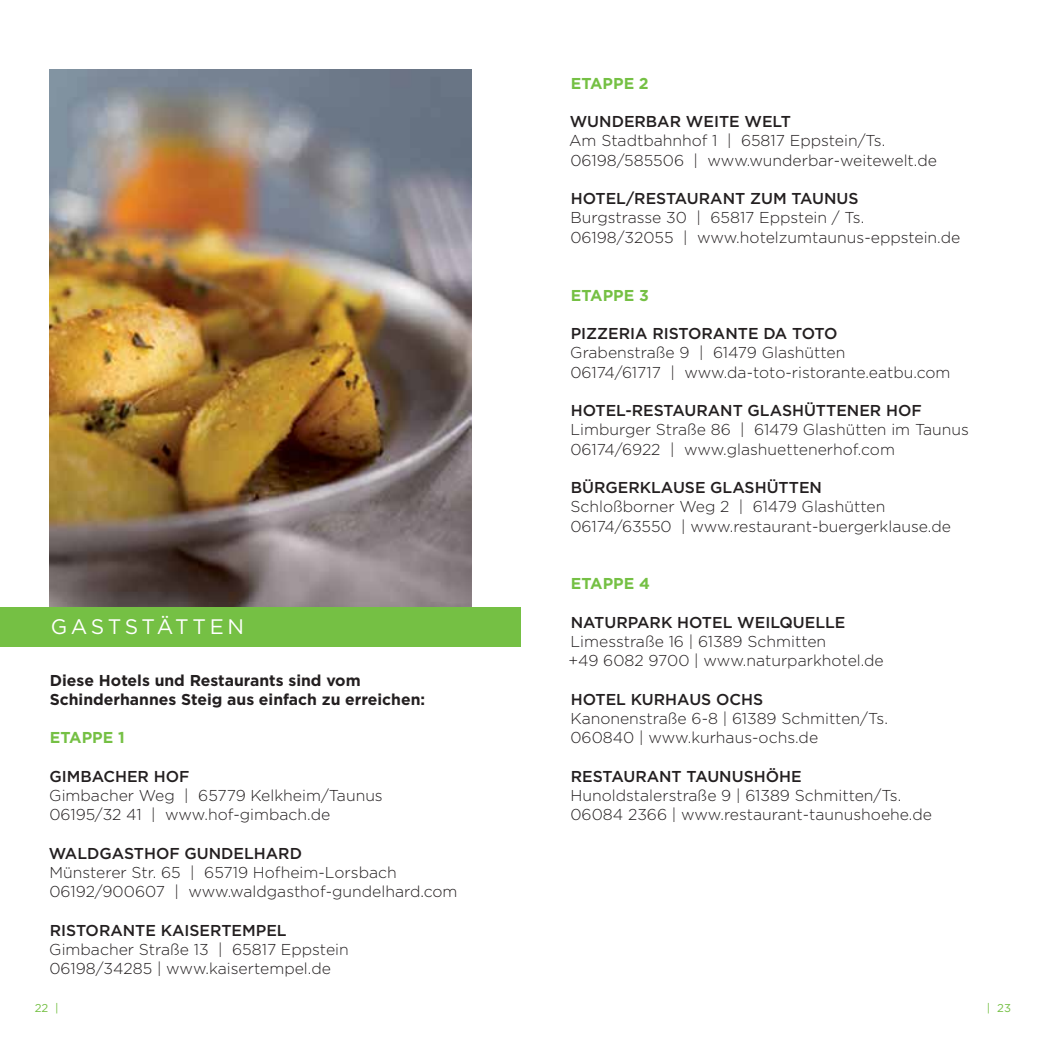
<style>
.page{position:relative;width:1042px;height:1042px;background:#fff}
.page>*{position:absolute;margin:0;border:0;box-sizing:border-box;transform-origin:0 0}
.t1{font:21px "Gotham";letter-spacing:.16em;color:#fff}
.t2{font:300 15.75px/19.2px "Gotham";color:#231f20}
.t3{font:500 15.75px "Gotham";color:#231f20}
.t4{font:700 15.75px/19.2px "Gotham";color:#231f20}
.t5{font:700 15.75px "Gotham";color:#75c044}
.t6{font:11.38px "Gotham";color:#75c044}
</style>
<div class="page">
<img style="left:50px;top:69px;width:421px;height:538px">
<div style="left:0;top:607px;width:521px;height:39px;background:#75c044"></div>
<p class="t5" style="left:571px;top:73px;width:79px">ETAPPE 2</p>
<p class="t3" style="left:570px;top:111px;width:223px">WUNDERBAR WEITE WELT</p>
<p class="t2" style="left:569px;top:131px;width:369px">Am Stadtbahnhof 1 | 65817 Eppstein/Ts.<br>06198/585506 | www.wunderbar-weitewelt.de</p>
<p class="t3" style="left:571px;top:188px;width:289px">HOTEL/RESTAURANT ZUM TAUNUS</p>
<p class="t2" style="left:570px;top:208px;width:391px">Burgstrasse 30 | 65817 Eppstein / Ts.<br>06198/32055 | www.hotelzumtaunus-eppstein.de</p>
<h1 class="t1" style="left:51px;top:613px;width:195px">GASTSTÄTTEN</h1>
<p class="t4" style="left:50px;top:670px;width:377px">Diese Hotels und Restaurants sind vom<br>Schinderhannes Steig aus einfach zu erreichen:</p>
<p class="t5" style="left:50px;top:727px;width:76px">ETAPPE 1</p>
<p class="t3" style="left:49px;top:766px;width:142px">GIMBACHER HOF</p>
<p class="t2" style="left:49px;top:785px;width:335px">Gimbacher Weg | 65779 Kelkheim/Taunus<br>06195/32 41 | www.hof-gimbach.de</p>
<p class="t3" style="left:49px;top:843px;width:255px">WALDGASTHOF GUNDELHARD</p>
<p class="t2" style="left:49px;top:862px;width:410px">Münsterer Str. 65 | 65719 Hofheim-Lorsbach<br>06192/900607 | www.waldgasthof-gundelhard.com</p>
<p class="t3" style="left:50px;top:920px;width:238px">RISTORANTE KAISERTEMPEL</p>
<p class="t2" style="left:49px;top:939px;width:301px">Gimbacher Straße 13 | 65817 Eppstein<br>06198/34285 | www.kaisertempel.de</p>
<p class="t5" style="left:571px;top:284px;width:79px">ETAPPE 3</p>
<p class="t3" style="left:571px;top:323px;width:268px">PIZZERIA RISTORANTE DA TOTO</p>
<p class="t2" style="left:570px;top:343px;width:382px">Grabenstraße 9 | 61479 Glashütten<br>06174/61717 | www.da-toto-ristorante.eatbu.com</p>
<p class="t3" style="left:571px;top:400px;width:352px">HOTEL-RESTAURANT GLASHÜTTENER HOF</p>
<p class="t2" style="left:570px;top:420px;width:400px">Limburger Straße 86 | 61479 Glashütten im Taunus<br>06174/6922 | www.glashuettenerhof.com</p>
<p class="t3" style="left:571px;top:477px;width:253px">BÜRGERKLAUSE GLASHÜTTEN</p>
<p class="t2" style="left:570px;top:497px;width:382px">Schloßborner Weg 2 | 61479 Glashütten<br>06174/63550 | www.restaurant-buergerklause.de</p>
<p class="t5" style="left:571px;top:573px;width:80px">ETAPPE 4</p>
<p class="t3" style="left:571px;top:612px;width:276px">NATURPARK HOTEL WEILQUELLE</p>
<p class="t2" style="left:568px;top:631px;width:317px">Limesstraße 16 | 61389 Schmitten<br>+49 6082 9700 | www.naturparkhotel.de</p>
<p class="t3" style="left:571px;top:689px;width:194px">HOTEL KURHAUS OCHS</p>
<p class="t2" style="left:570px;top:708px;width:319px">Kanonenstraße 6-8 | 61389 Schmitten/Ts.<br>060840 | www.kurhaus-ochs.de</p>
<p class="t3" style="left:571px;top:766px;width:232px">RESTAURANT TAUNUSHÖHE</p>
<p class="t2" style="left:570px;top:785px;width:363px">Hunoldstalerstraße 9 | 61389 Schmitten/Ts.<br>06084 2366 | www.restaurant-taunushoehe.de</p>
<p class="t6" style="left:35px;top:1000px;width:25px">22 |</p>
<p class="t6" style="left:987px;top:1000px;width:26px">| 23</p>
</div>
